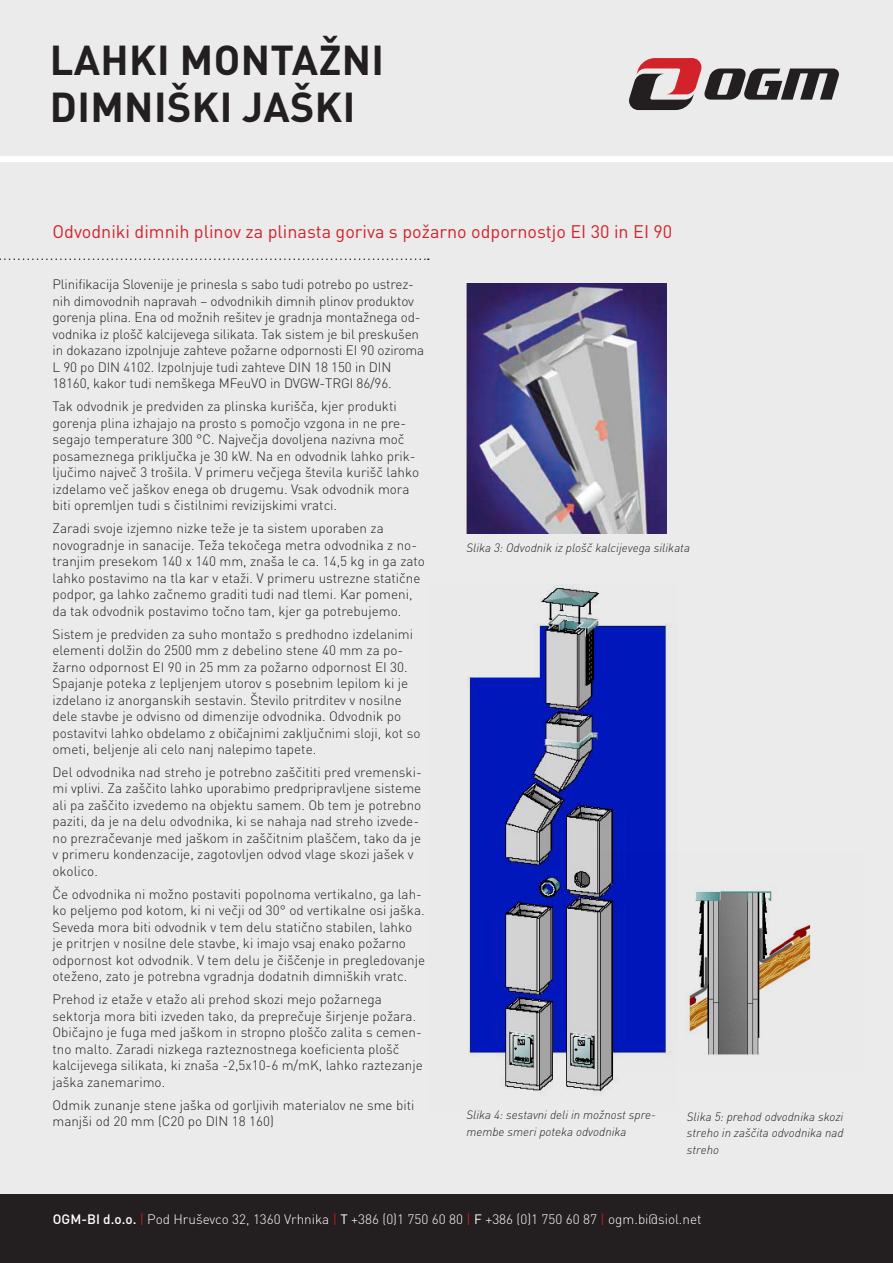
<style>
.page{position:relative;width:893px;height:1263px;background:#ebebec}
.page>*{position:absolute;margin:0;border:0;box-sizing:border-box;transform-origin:0 0}
.t1{font:700 41.25px/46.5px "DIN Pro";letter-spacing:.01em;color:#231f20}
.t2{font:18px "DIN Pro";color:#d2232a}
.t3{font:300 13.5px/16.5px "DIN Pro";color:#231f20}
.t4{font:300 13.5px "DIN Pro";color:#fff}
.t5{font:italic 300 12px/16.5px "DIN Pro";color:#231f20}
.s1{font-weight:500}
.s2{color:#ed1d24}
.s3{font-weight:400}
</style>
<div class="page">
<svg style="left:629px;top:58px;width:210px;height:52px"></svg>
<div style="left:0;top:156px;width:893px;height:6px;background:#fff"></div>
<svg style="left:0;top:258px;width:429px;height:2px"></svg>
<div style="left:0;top:1195px;width:893px;height:68px;background:#231f20"></div>
<img style="left:466px;top:284px;width:201px;height:250px">
<img style="left:467px;top:585px;width:206px;height:508px">
<img style="left:596px;top:853px;width:215px;height:216px">
<h1 class="t1" style="left:50px;top:35px;width:336px">LAHKI MONTAŽNI<br>DIMNIŠKI JAŠKI</h1>
<h2 class="t2" style="left:52px;top:217px;width:621px">Odvodniki dimnih plinov za plinasta goriva s požarno odpornostjo EI 30 in EI 90</h2>
<p class="t3" style="left:52px;top:276px;width:373px">Plinifikacija Slovenije je prinesla s sabo tudi potrebo po ustrez&shy;nih dimovodnih napravah – odvodnikih dimnih plinov produktov gorenja plina. Ena od možnih rešitev je gradnja montažnega od&shy;vodnika iz plošč kalcijevega silikata. Tak sistem je bil preskušen in dokazano izpolnjuje zahteve požarne odpornosti EI 90 oziroma L 90 po DIN 4102. Izpolnjuje tudi zahteve DIN 18 150 in DIN 18160, kakor tudi nemškega MFeuVO in DVGW-TRGI 86/96.</p>
<p class="t3" style="left:52px;top:398px;width:368px">Tak odvodnik je predviden za plinska kurišča, kjer produkti gorenja plina izhajajo na prosto s pomočjo vzgona in ne pre&shy;segajo temperature 300 °C. Največja dovoljena nazivna moč posameznega priključka je 30 kW. Na en odvodnik lahko prik&shy;ljučimo največ 3 trošila. V primeru večjega števila kurišč lahko izdelamo več jaškov enega ob drugemu. Vsak odvodnik mora biti opremljen tudi s čistilnimi revizijskimi vratci.</p>
<p class="t3" style="left:52px;top:519px;width:374px">Zaradi svoje izjemno nizke teže je ta sistem uporaben za novogradnje in sanacije. Teža tekočega metra odvodnika z no&shy;tranjim presekom 140 x 140 mm, znaša le ca. 14,5 kg in ga zato lahko postavimo na tla kar v etaži. V primeru ustrezne statične podpor, ga lahko začnemo graditi tudi nad tlemi. Kar pomeni, da tak odvodnik postavimo točno tam, kjer ga potrebujemo.</p>
<p class="t3" style="left:52px;top:625px;width:369px">Sistem je predviden za suho montažo s predhodno izdelanimi elementi dolžin do 2500 mm z debelino stene 40 mm za po&shy;žarno odpornost EI 90 in 25 mm za požarno odpornost EI 30.<br>Spajanje poteka z lepljenjem utorov s posebnim lepilom ki je izdelano iz anorganskih sestavin. Število pritrditev v nosilne dele stavbe je odvisno od dimenzije odvodnika. Odvodnik po postavitvi lahko obdelamo z običajnimi zaključnimi sloji, kot so ometi, beljenje ali celo nanj nalepimo tapete.</p>
<p class="t3" style="left:52px;top:763px;width:371px">Del odvodnika nad streho je potrebno zaščititi pred vremenski&shy;mi vplivi. Za zaščito lahko uporabimo predpripravljene sisteme ali pa zaščito izvedemo na objektu samem. Ob tem je potrebno paziti, da je na delu odvodnika, ki se nahaja nad streho izvede&shy;no prezračevanje med jaškom in zaščitnim plaščem, tako da je v primeru kondenzacije, zagotovljen odvod vlage skozi jašek v okolico.</p>
<p class="t3" style="left:52px;top:885px;width:374px">Če odvodnika ni možno postaviti popolnoma vertikalno, ga lah&shy;ko peljemo pod kotom, ki ni večji od 30° od vertikalne osi jaška.<br>Seveda mora biti odvodnik v tem delu statično stabilen, lahko je pritrjen v nosilne dele stavbe, ki imajo vsaj enako požarno odpornost kot odvodnik. V tem delu je čiščenje in pregledovanje oteženo, zato je potrebna vgradnja dodatnih dimniških vratc.</p>
<p class="t3" style="left:52px;top:990px;width:372px">Prehod iz etaže v etažo ali prehod skozi mejo požarnega sektorja mora biti izveden tako, da preprečuje širjenje požara.<br>Običajno je fuga med jaškom in stropno ploščo zalita s cemen&shy;tno malto. Zaradi nizkega razteznostnega koeficienta plošč kalcijevega silikata, ki znaša -2,5x10-6 m/mK, lahko raztezanje jaška zanemarimo.</p>
<p class="t3" style="left:52px;top:1096px;width:363px">Odmik zunanje stene jaška od gorljivih materialov ne sme biti manjši od 20 mm (C20 po DIN 18 160)</p>
<p class="t5" style="left:466px;top:539px;width:225px">Slika 3: Odvodnik iz plošč kalcijevega silikata</p>
<p class="t5" style="left:466px;top:1105px;width:191px">Slika 4: sestavni deli in možnost spre&shy;membe smeri poteka odvodnika</p>
<p class="t5" style="left:687px;top:1107px;width:158px;text-align:justify">Slika 5: prehod odvodnika skozi streho in zaščita odvodnika nad streho</p>
<p class="t4" style="left:53px;top:1210px;width:650px"><span class="s1">OGM-BI d.o.o.</span> <span class="s2">|</span> Pod Hruševco 32, 1360 Vrhnika <span class="s2">|</span> <span class="s3">T</span> +386 (0)1 750 60 80 <span class="s2">|</span> <span class="s3">F</span> +386 (0)1 750 60 87 <span class="s2">|</span> ogm.bi@siol.net</p>
</div>
